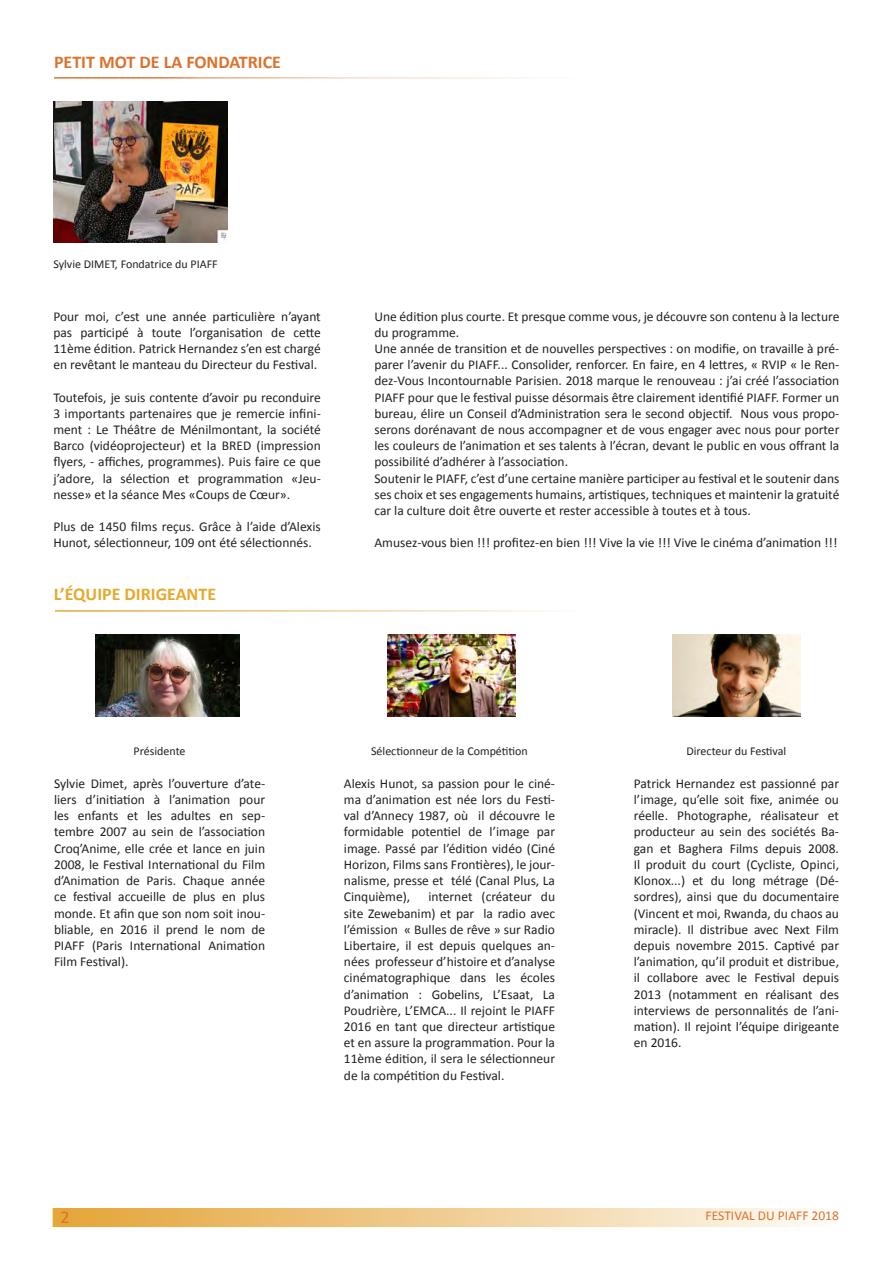
<style>
.page{position:relative;width:893px;height:1263px;background:#fff}
.page>*{position:absolute;margin:0;border:0;box-sizing:border-box;transform-origin:0 0}
.t1{font:700 18px "Calibri";color:#db722e}
.t2{font:700 18px "Calibri";color:#e6a92a}
.t3{font:18px "Calibri";color:#db722e}
.t4{font:13.5px/16.2px "Calibri";color:#231f20;text-align:justify}
.t5{font:13.5px "Calibri";color:#db722e}
.t6{font:12px "Calibri";color:#231f20}
</style>
<div class="page">
<img style="left:53px;top:102px;width:175px;height:140px">
<img style="left:388px;top:635px;width:127px;height:82px">
<img style="left:673px;top:635px;width:127px;height:82px">
<div style="left:53px;top:1209px;width:786px;height:17px;background:linear-gradient(to right,#e3a335,#fefaf6)"></div>
<div style="left:53px;top:1208px;width:786px;height:19px;border:2px solid #fff"></div>
<img style="left:96px;top:635px;width:144px;height:82px">
<p class="t1" style="left:54px;top:50px;width:229px">PETIT MOT DE LA FONDATRICE</p>
<p class="t6" style="left:53px;top:257px;width:166px">Sylvie DIMET, Fondatrice du PIAFF</p>
<p class="t4" style="left:53px;top:308px;width:269px">Pour moi, c’est une année particulière n’ayant pas participé à toute l’organisation de cette 11ème édition. Patrick Hernandez s’en est chargé en revêtant le manteau du Directeur du Festival.</p>
<p class="t4" style="left:53px;top:389px;width:269px">Toutefois, je suis contente d’avoir pu reconduire 3 importants partenaires que je remercie infini&shy;ment : Le Théâtre de Ménilmontant, la société Barco (vidéoprojecteur) et la BRED (impression flyers, - affiches, programmes). Puis faire ce que j’adore, la sélection et programmation «Jeu&shy;nesse» et la séance Mes «Coups de Cœur».</p>
<p class="t4" style="left:53px;top:519px;width:269px">Plus de 1450 films reçus. Grâce à l’aide d’Alexis<br>Hunot, sélectionneur, 109 ont été sélectionnés.</p>
<p class="t2" style="left:54px;top:582px;width:164px">L’ÉQUIPE DIRIGEANTE</p>
<p class="t4" style="left:374px;top:308px;width:466px">Une édition plus courte. Et presque comme vous, je découvre son contenu à la lecture du programme.</p>
<p class="t4" style="left:374px;top:340px;width:466px">Une année de transition et de nouvelles perspectives : on modifie, on travaille à pré&shy;parer l’avenir du PIAFF... Consolider, renforcer. En faire, en 4 lettres, « RVIP « le Ren&shy;dez-Vous Incontournable Parisien. 2018 marque le renouveau : j’ai créé l’association PIAFF pour que le festival puisse désormais être clairement identifié PIAFF. Former un bureau, élire un Conseil d’Administration sera le second objectif. Nous vous propo&shy;serons dorénavant de nous accompagner et de vous engager avec nous pour porter les couleurs de l’animation et ses talents à l’écran, devant le public en vous offrant la possibilité d’adhérer à l’association.</p>
<p class="t4" style="left:374px;top:470px;width:466px">Soutenir le PIAFF, c’est d’une certaine manière participer au festival et le soutenir dans ses choix et ses engagements humains, artistiques, techniques et maintenir la gratuité car la culture doit être ouverte et rester accessible à toutes et à tous.</p>
<p class="t4" style="left:374px;top:535px;width:464px">Amusez-vous bien !!! profitez-en bien !!! Vive la vie !!! Vive le cinéma d’animation !!!</p>
<p class="t6" style="left:134px;top:744px;width:53px">Présidente</p>
<p class="t4" style="left:54px;top:775px;width:213px">Sylvie Dimet, après l’ouverture d’ate&shy;liers d’initiation à l’animation pour les enfants et les adultes en sep&shy;tembre 2007 au sein de l’association Croq’Anime, elle crée et lance en juin 2008, le Festival International du Film d’Animation de Paris. Chaque année ce festival accueille de plus en plus monde. Et afin que son nom soit inou&shy;bliable, en 2016 il prend le nom de PIAFF (Paris International Animation Film Festival).</p>
<p class="t6" style="left:371px;top:744px;width:158px">Sélectionneur de la Compétition</p>
<p class="t4" style="left:344px;top:775px;width:213px">Alexis Hunot, sa passion pour le ciné&shy;ma d’animation est née lors du Festi&shy;val d’Annecy 1987, où il découvre le formidable potentiel de l’image par image. Passé par l’édition vidéo (Ciné Horizon, Films sans Frontières), le jour&shy;nalisme, presse et télé (Canal Plus, La Cinquième),</p>
<p class="t4" style="left:344px;top:889px;width:213px;text-indent:84px">internet (créateur du site Zewebanim) et par la radio avec l’émission « Bulles de rêve » sur Radio Libertaire, il est depuis quelques an&shy;nées professeur d’histoire et d’analyse cinématographique dans les écoles d’animation : Gobelins, L’Esaat, La Poudrière, L’EMCA... Il rejoint le PIAFF 2016 en tant que directeur artistique et en assure la programmation. Pour la 11ème édition, il sera le sélectionneur de la compétition du Festival.</p>
<p class="t6" style="left:686px;top:744px;width:101px">Directeur du Festival</p>
<p class="t4" style="left:634px;top:775px;width:207px">Patrick Hernandez est passionné par l’image, qu’elle soit fixe, animée ou réelle. Photographe, réalisateur et producteur au sein des sociétés Ba&shy;gan et Baghera Films depuis 2008.<br>Il produit du court (Cycliste, Opinci, Klonox...) et du long métrage (Dé&shy;sordres), ainsi que du documentaire (Vincent et moi, Rwanda, du chaos au miracle). Il distribue avec Next Film depuis novembre 2015. Captivé par l’animation, qu’il produit et distribue, il collabore avec le Festival depuis 2013 (notamment en réalisant des interviews de personnalités de l’ani&shy;mation). Il rejoint l’équipe dirigeante en 2016.</p>
<p class="t3" style="left:60px;top:1206px;width:11px">2</p>
<p class="t5" style="left:706px;top:1207px;width:135px">FESTIVAL DU PIAFF 2018</p>
</div>
